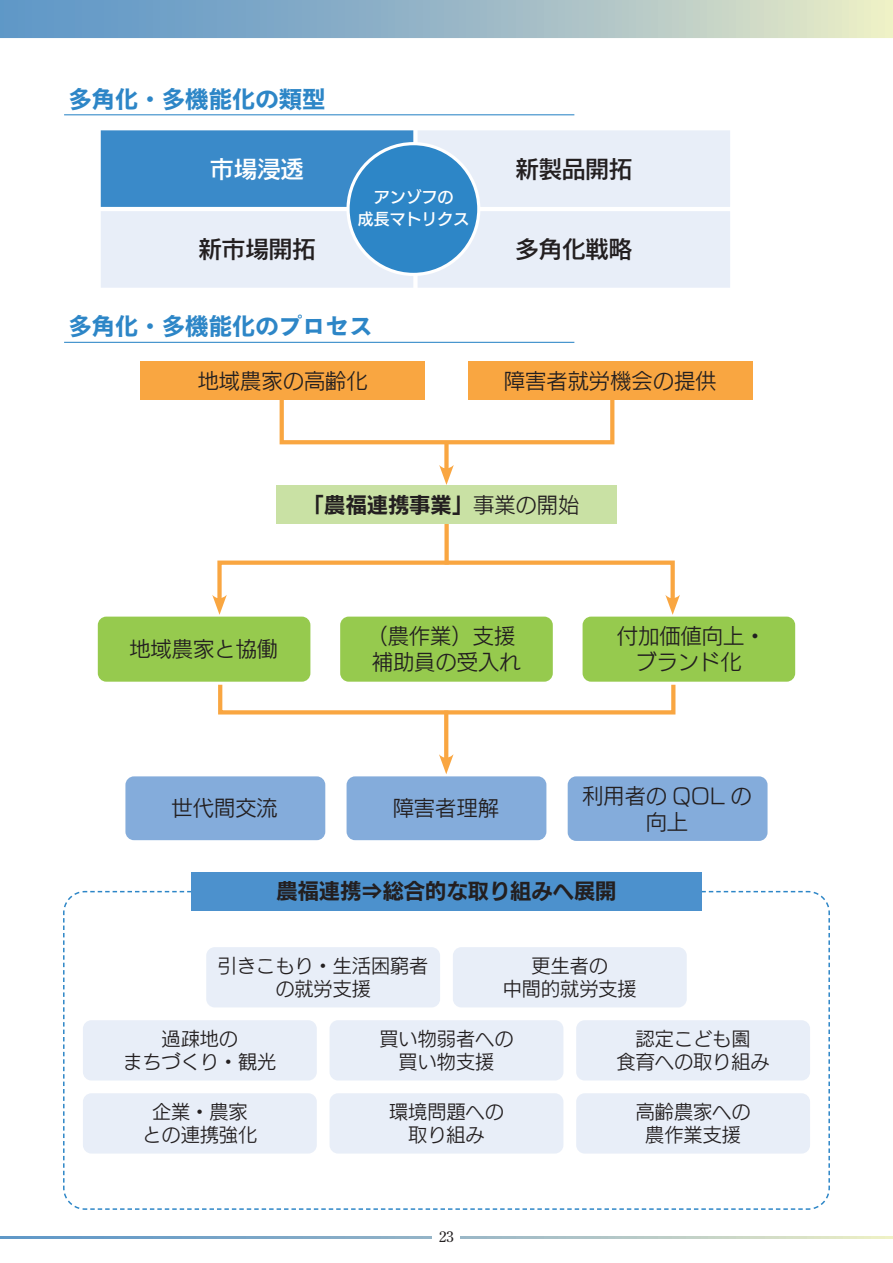
<style>
.page{position:relative;width:893px;height:1263px;background:#fff}
.page>*{position:absolute;margin:0;border:0;box-sizing:border-box;transform-origin:0 0}
.t1{font:23.4px "Hira Sans Old Std W7";color:#2d86c7}
.t2{font:23.4px "New Rodin Pro DB";color:#231f20}
.t3{font:23.4px "New Rodin Pro DB";color:#fff}
.t4{font:21.3px/25.5px "New Rodin Pro M";color:#231f20;text-align:center}
.t5{font:21.3px "New Rodin Pro B";color:#231f20}
.t6{font:19.2px/23.4px "New Rodin Pro M";color:#231f20;text-align:center}
.t7{font:15.9px/21.3px "New Rodin Pro DB";color:#fff;text-align:center}
.t8{font:14.85px "Century Old Style Std";color:#231f20}
.s1{font-family:"New Rodin Pro M"}
</style>
<div class="page">
<svg style="left:0;top:0;width:893px;height:207px"></svg>
<svg style="left:0;top:1236px;width:893px;height:2px;background:#9cbac7"></svg>
<div style="left:433px;top:1226px;width:27px;height:23px;background:#fff"></div>
<svg style="left:212px;top:560px;width:468px;height:55px"></svg>
<div style="left:444px;top:522px;width:5px;height:42px;background:#f9a641"></div>
<svg style="left:279px;top:400px;width:336px;height:45px"></svg>
<div style="left:444px;top:442px;width:5px;height:31px;background:#f9a641"></div>
<svg style="left:439px;top:465px;width:15px;height:20px"></svg>
<svg style="left:63px;top:890px;width:767px;height:320px"></svg>
<div style="left:191px;top:872px;width:511px;height:38px;background:#4c91cd"></div>
<hr style="left:64px;top:114px;width:510px;height:1px;background:#2d86c7">
<hr style="left:64px;top:342px;width:510px;height:1px;background:#2d86c7">
<svg style="left:101px;top:130px;width:629px;height:158px;background:#accce8"></svg>
<div style="left:125px;top:776px;width:200px;height:64px;background:#84acdb;border-radius:9px"></div>
<div style="left:568px;top:776px;width:199px;height:65px;background:#84acdb;border-radius:9px"></div>
<div style="left:347px;top:776px;width:199px;height:64px;background:#84acdb;border-radius:9px"></div>
<div style="left:276px;top:486px;width:341px;height:38px;background:#c9e1a4"></div>
<div style="left:206px;top:947px;width:234px;height:60px;background:#e8eef8;border-radius:9px"></div>
<div style="left:453px;top:947px;width:234px;height:60px;background:#e8eef8;border-radius:9px"></div>
<div style="left:83px;top:1020px;width:234px;height:60px;background:#e8eef8;border-radius:9px"></div>
<div style="left:330px;top:1020px;width:233px;height:60px;background:#e8eef8;border-radius:9px"></div>
<div style="left:576px;top:1020px;width:234px;height:60px;background:#e8eef8;border-radius:9px"></div>
<div style="left:83px;top:1093px;width:234px;height:60px;background:#e8eef8;border-radius:9px"></div>
<div style="left:330px;top:1093px;width:233px;height:60px;background:#e8eef8;border-radius:9px"></div>
<div style="left:576px;top:1093px;width:234px;height:60px;background:#e8eef8;border-radius:9px"></div>
<div style="left:140px;top:361px;width:285px;height:39px;background:#f9a641"></div>
<div style="left:468px;top:361px;width:285px;height:39px;background:#f9a641"></div>
<div style="left:98px;top:617px;width:212px;height:65px;background:#96ca4e;border-radius:9px"></div>
<div style="left:340px;top:617px;width:213px;height:65px;background:#96ca4e;border-radius:9px"></div>
<div style="left:583px;top:617px;width:212px;height:65px;background:#96ca4e;border-radius:9px"></div>
<svg style="left:216px;top:680px;width:462px;height:37px"></svg>
<svg style="left:444px;top:710px;width:4px;height:44px"></svg>
<svg style="left:439px;top:754px;width:15px;height:20px"></svg>
<p class="t1" style="left:68px;top:81px;width:259px">多角化・多機能化の類型</p>
<p class="t3" style="left:210px;top:149px;width:95px">市場浸透</p>
<p class="t2" style="left:199px;top:229px;width:118px">新市場開拓</p>
<p class="t7" style="left:358px;top:185px;width:113px">アンゾフの<br>成長マトリクス</p>
<p class="t1" style="left:68px;top:308px;width:306px">多角化・多機能化のプロセス</p>
<p class="t2" style="left:515px;top:149px;width:118px">新製品開拓</p>
<p class="t2" style="left:515px;top:229px;width:118px">多角化戦略</p>
<p class="t4" style="left:198px;top:366px;width:172px">地域農家の高齢化</p>
<p class="t4" style="left:504px;top:366px;width:214px">障害者就労機会の提供</p>
<p class="t5" style="left:303px;top:487px;width:278px">「農福連携事業」<span class="s1">事業の開始</span></p>
<p class="t4" style="left:129px;top:634px;width:150px">地域農家と協働</p>
<p class="t4" style="left:366px;top:622px;width:156px;text-align:left">（農作業）支援補助員の受入れ</p>
<p class="t4" style="left:617px;top:622px;width:150px">付加価値向上・ブランド化</p>
<p class="t4" style="left:172px;top:794px;width:108px">世代間交流</p>
<p class="t4" style="left:393px;top:794px;width:108px">障害者理解</p>
<p class="t4" style="left:582px;top:781px;width:171px">利用者の QOL の向上</p>
<p class="t5" style="left:276px;top:873px;width:342px">農福連携⇒総合的な取り組みへ展開</p>
<p class="t6" style="left:218px;top:952px;width:212px">引きこもり・生活困窮者の就労支援</p>
<p class="t6" style="left:503px;top:952px;width:135px">更生者の<br>中間的就労支援</p>
<p class="t6" style="left:123px;top:1025px;width:155px">過疎地の<br>まちづくり・観光</p>
<p class="t6" style="left:379px;top:1025px;width:135px">買い物弱者への買い物支援</p>
<p class="t6" style="left:617px;top:1025px;width:155px">認定こども園<br>食育への取り組み</p>
<p class="t6" style="left:142px;top:1098px;width:116px">企業・農家との連携強化</p>
<p class="t6" style="left:389px;top:1098px;width:116px">環境問題への取り組み</p>
<p class="t6" style="left:636px;top:1098px;width:116px">高齢農家への農作業支援</p>
<p class="t8" style="left:439px;top:1227px;width:16px">23</p>
</div>
